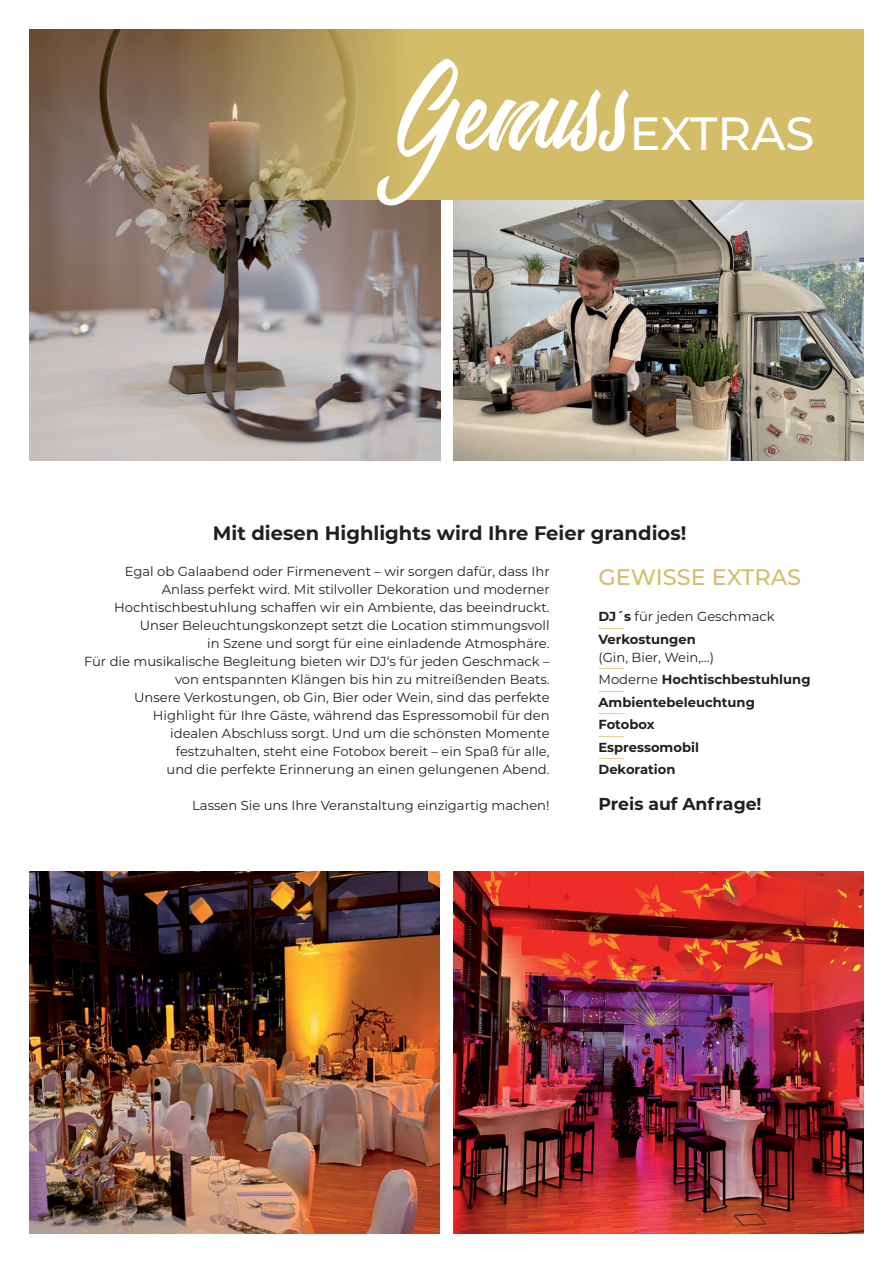
<style>
.page{position:relative;width:893px;height:1263px;background:#fff}
.page>*{position:absolute;margin:0;border:0;box-sizing:border-box;transform-origin:0 0}
.t1{font:111.6px "Weekend Flower Hunters";color:#fff}
.t2{font:500 46.5px "Montserrat";color:#fff}
.t3{font:500 22.5px "Montserrat";color:#d4bd68}
.t4{font:700 19.5px "Montserrat";color:#231f20}
.t5{font:700 17.25px "Montserrat";color:#231f20}
.t6{font:13.2px "Montserrat";color:#231f20}
.t7{font:700 13.2px "Montserrat";color:#231f20}
.t8{font:13.2px "Montserrat";color:#d4bd68}
.s1{font-weight:700}
.s2{font-weight:400}
</style>
<div class="page">
<img style="left:453px;top:200px;width:410px;height:260px">
<img style="left:30px;top:30px;width:410px;height:430px">
<svg style="left:127px;top:30px;width:736px;height:170px;background:#c1a964"></svg>
<img style="left:30px;top:872px;width:410px;height:361px">
<img style="left:453px;top:872px;width:410px;height:361px">
<p class="t1" style="left:400px;top:46px;width:236px">Genuss</p>
<p class="t2" style="left:629px;top:101px;width:186px">EXTRAS</p>
<p class="t4" style="left:213px;top:519px;width:475px">Mit diesen Highlights wird Ihre Feier grandios!</p>
<p class="t6" style="left:125px;top:562px;width:426px">Egal ob Galaabend oder Firmenevent – wir sorgen dafür, dass Ihr</p>
<p class="t6" style="left:162px;top:580px;width:389px">Anlass perfekt wird. Mit stilvoller Dekoration und moderner</p>
<p class="t6" style="left:114px;top:598px;width:437px">Hochtischbestuhlung schaffen wir ein Ambiente, das beeindruckt.</p>
<p class="t6" style="left:140px;top:616px;width:411px">Unser Beleuchtungskonzept setzt die Location stimmungsvoll</p>
<p class="t6" style="left:207px;top:634px;width:344px">in Szene und sorgt für eine einladende Atmosphäre.</p>
<p class="t6" style="left:84px;top:652px;width:467px">Für die musikalische Begleitung bieten wir DJ‘s für jeden Geschmack –</p>
<p class="t6" style="left:175px;top:670px;width:376px">von entspannten Klängen bis hin zu mitreißenden Beats.</p>
<p class="t6" style="left:134px;top:688px;width:417px">Unsere Verkostungen, ob Gin, Bier oder Wein, sind das perfekte</p>
<p class="t6" style="left:153px;top:706px;width:398px">Highlight für Ihre Gäste, während das Espressomobil für den</p>
<p class="t6" style="left:170px;top:724px;width:381px">idealen Abschluss sorgt. Und um die schönsten Momente</p>
<p class="t6" style="left:176px;top:742px;width:375px">festzuhalten, steht eine Fotobox bereit – ein Spaß für alle,</p>
<p class="t6" style="left:167px;top:760px;width:385px">und die perfekte Erinnerung an einen gelungenen Abend.</p>
<p class="t6" style="left:192px;top:796px;width:359px">Lassen Sie uns Ihre Veranstaltung einzigartig machen!</p>
<p class="t3" style="left:598px;top:561px;width:204px">GEWISSE EXTRAS</p>
<p class="t6" style="left:598px;top:607px;width:178px"><span class="s1">DJ´s</span> für jeden Geschmack</p>
<p class="t8" style="left:598px;top:618px;width:28px">––––</p>
<p class="t7" style="left:598px;top:629px;width:99px">Verkostungen</p>
<p class="t6" style="left:598px;top:648px;width:117px">(Gin, Bier, Wein,…)</p>
<p class="t8" style="left:598px;top:658px;width:28px">––––</p>
<p class="t7" style="left:598px;top:670px;width:214px"><span class="s2">Moderne</span> Hochtischbestuhlung</p>
<p class="t8" style="left:598px;top:681px;width:28px">––––</p>
<p class="t7" style="left:598px;top:692px;width:158px">Ambientebeleuchtung</p>
<p class="t8" style="left:598px;top:703px;width:28px">––––</p>
<p class="t7" style="left:598px;top:715px;width:58px">Fotobox</p>
<p class="t8" style="left:598px;top:726px;width:28px">––––</p>
<p class="t7" style="left:598px;top:737px;width:102px">Espressomobil</p>
<p class="t8" style="left:598px;top:748px;width:28px">––––</p>
<p class="t7" style="left:598px;top:760px;width:79px">Dekoration</p>
<p class="t5" style="left:598px;top:792px;width:165px">Preis auf Anfrage!</p>
</div>
